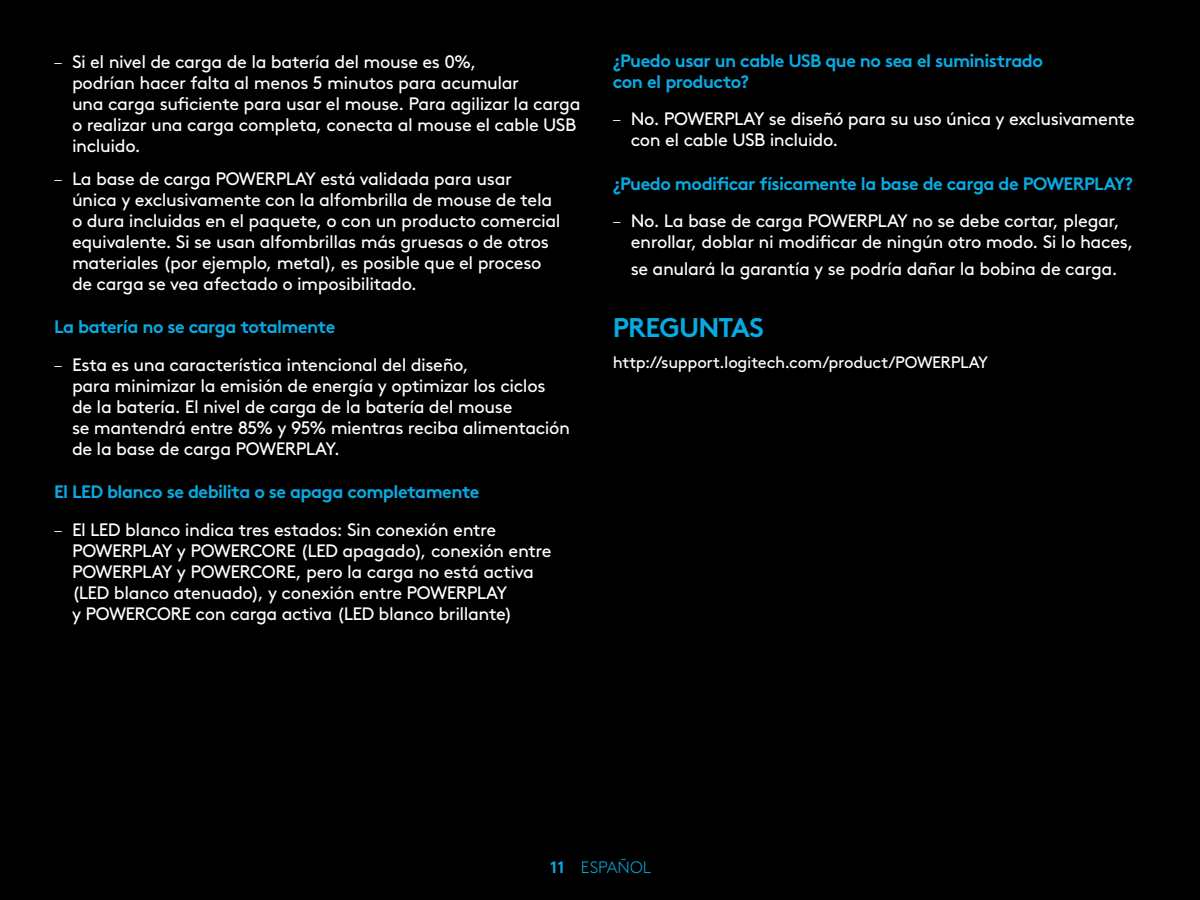
<style>
.page{position:relative;width:1200px;height:900px;background:#000}
.page>*{position:absolute;margin:0;border:0;box-sizing:border-box;transform-origin:0 0}
.t1{font:700 27px "Brown Pro";letter-spacing:-.03em;color:#08aae2}
.t2{font:18px/21px "Brown Pro";letter-spacing:-.025em;color:#fff}
.t3{font:700 18px/21px "Brown Pro";letter-spacing:-.035em;color:#08aae2}
.t4{font:16.5px "Brown Pro";letter-spacing:-.015em;color:#fff}
.t5{font:300 16.5px "Brown Pro";letter-spacing:.01em;color:#08aae2}
.s1{font-weight:300}
.s2{font-weight:700}
</style>
<div class="page">
<p class="t2" style="left:72px;top:49px;width:510px;text-indent:-18px"><span class="s1">–</span> Si el nivel de carga de la batería del mouse es 0%,<br>podrían hacer falta al menos 5 minutos para acumular<br>una carga suficiente para usar el mouse. Para agilizar la carga o realizar una carga completa, conecta al mouse el cable USB incluido.</p>
<p class="t2" style="left:72px;top:166px;width:490px;text-indent:-18px"><span class="s1">–</span> La base de carga POWERPLAY está validada para usar única y exclusivamente con la alfombrilla de mouse de tela o dura incluidas en el paquete, o con un producto comercial equivalente. Si se usan alfombrillas más gruesas o de otros materiales (por ejemplo, metal), es posible que el proceso de carga se vea afectado o imposibilitado.</p>
<p class="t3" style="left:54px;top:314px;width:283px">La batería no se carga totalmente</p>
<p class="t2" style="left:72px;top:352px;width:500px;text-indent:-18px"><span class="s1">–</span> Esta es una característica intencional del diseño,<br>para minimizar la emisión de energía y optimizar los ciclos de la batería. El nivel de carga de la batería del mouse<br>se mantendrá entre 85% y 95% mientras reciba alimentación de la base de carga POWERPLAY.</p>
<p class="t3" style="left:54px;top:479px;width:427px">El LED blanco se debilita o se apaga completamente</p>
<p class="t2" style="left:72px;top:517px;width:481px;text-indent:-18px"><span class="s1">–</span> El LED blanco indica tres estados: Sin conexión entre POWERPLAY y POWERCORE (LED apagado), conexión entre POWERPLAY y POWERCORE, pero la carga no está activa (LED blanco atenuado), y conexión entre POWERPLAY<br>y POWERCORE con carga activa (LED blanco brillante)</p>
<p class="t3" style="left:613px;top:48px;width:432px">¿Puedo usar un cable USB que no sea el suministrado con el producto?</p>
<p class="t2" style="left:631px;top:107px;width:506px;text-indent:-18px"><span class="s1">–</span> No. POWERPLAY se diseñó para su uso única y exclusivamente con el cable USB incluido.</p>
<p class="t3" style="left:613px;top:171px;width:522px">¿Puedo modificar físicamente la base de carga de POWERPLAY?</p>
<p class="t2" style="left:631px;top:209px;width:504px;text-indent:-18px"><span class="s1">–</span> No. La base de carga POWERPLAY no se debe cortar, plegar, enrollar, doblar ni modificar de ningún otro modo. Si lo haces,</p>
<p class="t2" style="left:631px;top:257px;width:485px">se anulará la garantía y se podría dañar la bobina de carga.</p>
<h1 class="t1" style="left:613px;top:305px;width:153px">PREGUNTAS</h1>
<p class="t4" style="left:613px;top:350px;width:377px">http://support. logitech.com/product/POWERPLAY</p>
<p class="t5" style="left:550px;top:855px;width:102px"><span class="s2">11</span> ESPAÑOL</p>
</div>
